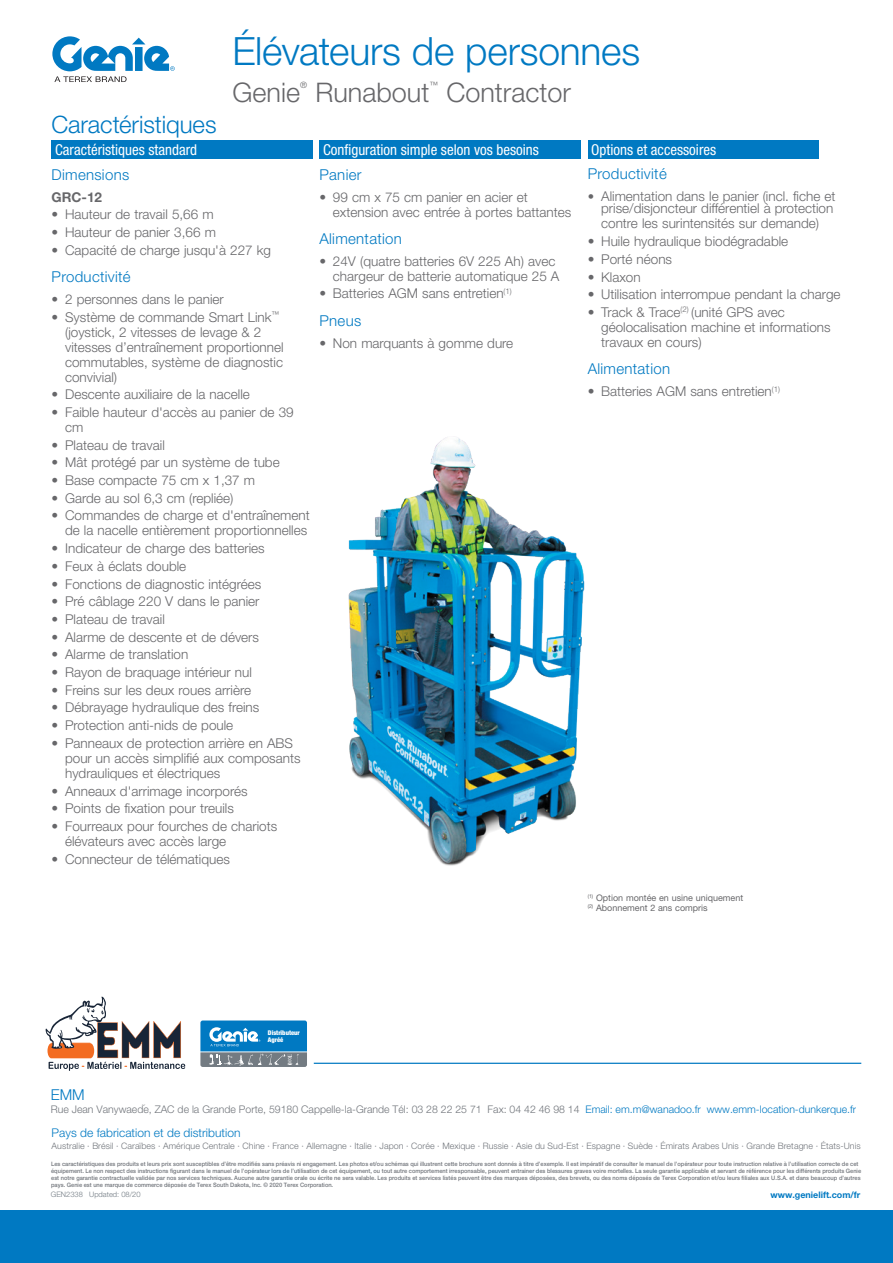
<style>
.page{position:relative;width:893px;height:1263px;background:#fff}
.page>*{position:absolute;margin:0;border:0;box-sizing:border-box;transform-origin:0 0}
.t1{font:300 39px "Helvetica Neue LT Std";letter-spacing:-.005em;color:#0079c2}
.t2{font:300 27px "Helvetica Neue LT Std";color:#67676a}
.t3{font:300 24px "Helvetica Neue LT Std";letter-spacing:-.005em;color:#0079c2}
.t4{font:condensed 15px "Helvetica Neue LT Std";color:#fff}
.t5{font:300 15px "Helvetica Neue LT Std";letter-spacing:.02em;color:#0079c2}
.t6{font:300 13.5px/15px "Helvetica Neue LT Std";color:#67676a}
.t7{font:700 13.5px "Helvetica Neue LT Std";color:#67676a}
.t8{font:300 12px "Helvetica Neue LT Std";color:#0079c2}
.t9{font:300 10.5px "Helvetica Neue LT Std";color:#71757b}
.t10{font:300 10.5px "Helvetica Neue LT Std";color:#9d9fa2}
.t11{font:9px/10.5px "Helvetica Neue LT Std";color:#67676a}
.t12{font:700 9px "Helvetica Neue LT Std";color:#0079c2}
.t13{font:300 8.85px "Helvetica Neue LT Std";letter-spacing:.01em;color:#71757b}
.t14{font:300 8.7px "Helvetica Neue LT Std";color:#67676a}
.t15{font:300 7.5px "Helvetica Neue LT Std";color:#717a82}
.t16{font:900 condensed 6.45px/6.9px "Helvetica Neue";color:#fff}
.t17{font:500 6px/7.2px "Helvetica Neue LT Std";color:#71757b;scale:.95 1}
.t18{font:900 condensed 6px/6.3px "Helvetica Neue";color:#fff}
.s1{font-size:12.9px}
.s2{color:#0079c2}
</style>
<div class="page">
<svg style="left:52px;top:36px;width:123px;height:46px"></svg>
<div style="left:319px;top:140px;width:262px;height:19px;background:#0079c2"></div>
<div style="left:52px;top:140px;width:261px;height:19px;background:#0079c2"></div>
<div style="left:588px;top:140px;width:231px;height:19px;background:#0079c2"></div>
<img style="left:348px;top:437px;width:237px;height:429px">
<div style="left:0;top:1210px;width:893px;height:53px;background:#0079c2"></div>
<hr style="left:314px;top:1063px;width:547px;height:1px;background:#0079c2">
<svg style="left:46px;top:997px;width:139px;height:74px"></svg>
<svg style="left:200px;top:1020px;width:107px;height:47px;background:#448cb8"></svg>
<h1 class="t1" style="left:233px;top:27px;width:409px">Élévateurs de personnes</h1>
<h3 class="t3" style="left:51px;top:110px;width:167px">Caractéristiques</h3>
<p class="t4" style="left:55px;top:141px;width:143px">Caractéristiques standard</p>
<h2 class="t2" style="left:233px;top:76px;width:69px">Genie</h2>
<p class="t14" style="left:300px;top:80px;width:8px">®</p>
<h2 class="t2" style="left:315px;top:76px;width:116px">Runabout</h2>
<p class="t14" style="left:429px;top:80px;width:10px">™</p>
<h2 class="t2" style="left:446px;top:76px;width:126px">Contractor</h2>
<p class="t4" style="left:323px;top:141px;width:217px">Configuration simple selon vos besoins</p>
<p class="t5" style="left:52px;top:165px;width:79px">Dimensions</p>
<p class="t7" style="left:52px;top:188px;width:52px">GRC-12</p>
<p class="t6" style="left:52px;top:207px;width:164px">• Hauteur de travail 5,66 m</p>
<p class="t6" style="left:52px;top:224px;width:166px">• Hauteur de panier 3,66 m</p>
<p class="t6" style="left:52px;top:242px;width:221px">• Capacité de charge jusqu'à 227 kg</p>
<p class="t5" style="left:52px;top:268px;width:81px">Productivité</p>
<p class="t6" style="left:52px;top:291px;width:174px">• 2 personnes dans le panier</p>
<p class="t6" style="left:65px;top:309px;width:220px;text-indent:-14px">• Système de commande Smart Link<sup>™ </sup>(joystick, 2 vitesses de levage &amp; 2 vitesses d’entraînement proportionnel commutables, système de diagnostic convivial)</p>
<p class="t6" style="left:52px;top:387px;width:200px">• Descente auxiliaire de la nacelle</p>
<p class="t6" style="left:65px;top:404px;width:230px;text-indent:-14px">• Faible hauteur d'accès au panier de 39 cm</p>
<p class="t6" style="left:52px;top:437px;width:115px">• Plateau de travail</p>
<p class="t6" style="left:52px;top:455px;width:230px">• Mât protégé par un système de tube</p>
<p class="t6" style="left:52px;top:472px;width:205px">• Base compacte 75 cm x 1,37 m</p>
<p class="t6" style="left:52px;top:490px;width:183px">• Garde au sol 6,3 cm (repliée)</p>
<p class="t6" style="left:52px;top:508px;width:260px;text-align:right">• Commandes de charge et d'entraînement de la nacelle entièrement proportionnelles</p>
<p class="t6" style="left:52px;top:540px;width:215px">• Indicateur de charge des batteries</p>
<p class="t6" style="left:52px;top:558px;width:136px">• Feux à éclats double</p>
<p class="t6" style="left:52px;top:576px;width:211px">• Fonctions de diagnostic intégrées</p>
<p class="t6" style="left:52px;top:594px;width:209px">• Pré câblage 220 V dans le panier</p>
<p class="t6" style="left:52px;top:611px;width:115px">• Plateau de travail</p>
<p class="t6" style="left:52px;top:629px;width:209px">• Alarme de descente et de dévers</p>
<p class="t6" style="left:52px;top:647px;width:138px">• Alarme de translation</p>
<p class="t6" style="left:52px;top:664px;width:202px">• Rayon de braquage intérieur nul</p>
<p class="t6" style="left:52px;top:682px;width:201px">• Freins sur les deux roues arrière</p>
<p class="t6" style="left:52px;top:700px;width:209px">• Débrayage hydraulique des freins</p>
<p class="t6" style="left:52px;top:717px;width:183px">• Protection anti-nids de poule</p>
<p class="t6" style="left:65px;top:735px;width:237px;text-indent:-14px">• Panneaux de protection arrière en ABS pour un accès simplifié aux composants hydrauliques et électriques</p>
<p class="t6" style="left:52px;top:783px;width:198px">• Anneaux d'arrimage incorporés</p>
<p class="t6" style="left:52px;top:801px;width:184px">• Points de fixation pour treuils</p>
<p class="t6" style="left:65px;top:818px;width:214px;text-indent:-14px">• Fourreaux pour fourches de chariots élévateurs avec accès large</p>
<p class="t6" style="left:52px;top:851px;width:180px">• Connecteur de télématiques</p>
<p class="t5" style="left:319px;top:165px;width:44px">Panier</p>
<p class="t6" style="left:333px;top:189px;width:240px;text-indent:-14px">• 99 cm x 75 cm panier en acier et extension avec entrée à portes battantes</p>
<p class="t5" style="left:319px;top:229px;width:84px">Alimentation</p>
<p class="t6" style="left:333px;top:253px;width:228px;text-indent:-14px">• 24V (quatre batteries 6V 225 Ah) avec chargeur de batterie automatique 25 A</p>
<p class="t6" style="left:319px;top:286px;width:194px">• Batteries AGM sans entretien<sup>(1)</sup></p>
<p class="t5" style="left:319px;top:311px;width:43px">Pneus</p>
<p class="t6" style="left:319px;top:335px;width:195px">• Non marquants à gomme dure</p>
<p class="t4" style="left:591px;top:141px;width:126px">Options et accessoires</p>
<p class="t5" style="left:588px;top:164px;width:81px">Productivité</p>
<p class="t6" style="left:588px;top:189px;width:249px;line-height:12.8px;text-align:right"><span class="s1">•</span> Alimentation dans le panier (incl. fiche et prise/disjoncteur différentiel à protection</p>
<p class="t6" style="left:601px;top:216px;width:220px">contre les surintensités sur demande)</p>
<p class="t6" style="left:588px;top:233px;width:202px">• Huile hydraulique biodégradable</p>
<p class="t6" style="left:588px;top:251px;width:86px">• Porté néons</p>
<p class="t6" style="left:588px;top:269px;width:55px">• Klaxon</p>
<p class="t6" style="left:588px;top:287px;width:254px">• Utilisation interrompue pendant la charge</p>
<p class="t6" style="left:601px;top:304px;width:231px;text-indent:-13px">• Track &amp; Trace<sup>(2)</sup> (unité GPS avec géolocalisation machine et informations travaux en cours)</p>
<p class="t5" style="left:588px;top:360px;width:84px">Alimentation</p>
<p class="t6" style="left:588px;top:383px;width:194px">• Batteries AGM sans entretien<sup>(1)</sup></p>
<p class="t11" style="left:588px;top:892px;width:157px"><sup>(1)</sup> Option montée en usine uniquement <sup>(2)</sup> Abonnement 2 ans compris</p>
<p class="t16" style="left:268px;top:1029px;width:33px">Distributeur<br>Agréé</p>
<p class="t18" style="left:264px;top:1029px;width:31px">Distributeur<br>Agréé</p>
<p class="t5" style="left:51px;top:1085px;width:35px">EMM</p>
<p class="t9" style="left:51px;top:1102px;width:807px">Rue Jean Vanywaede, ZAC de la Grande Porte, 59180 Cappelle-la-Grande Tél: 03 28 22 25 71 Fax: 04 42 46 98 14 <span class="s2">Email: em.m@wanadoo.fr www.emm-location-dunkerque.fr</span></p>
<p class="t8" style="left:52px;top:1125px;width:190px">Pays de fabrication et de distribution</p>
<p class="t13" style="left:52px;top:1141px;width:810px">Australie · Brésil · Caraïbes · Amérique Centrale · Chine · France · Allemagne · Italie · Japon · Corée · Mexique · Russie · Asie du Sud-Est · Espagne · Suède · Émirats Arabes Unis · Grande Bretagne · États-Unis</p>
<p class="t17" style="left:51px;top:1160px;width:854px">Les caractéristiques des produits et leurs prix sont susceptibles d’être modifiés sans préavis ni engagement. Les photos et/ou schémas qui illustrent cette brochure sont donnés à titre d’exemple. Il est impératif de consulter le manuel de l’opérateur pour toute instruction relative à l’utilisation correcte de cet équipement. Le non respect des instructions figurant dans le manuel de l’opérateur lors de l’utilisation de cet équipement, ou tout autre comportement irresponsable, peuvent entrainer des blessures graves voire mortelles. La seule garantie applicable et servant de référence pour les différents produits Genie est notre garantie contractuelle validée par nos services techniques. Aucune autre garantie orale ou écrite ne sera valable. Les produits et services listés peuvent être des marques déposées, des brevets, ou des noms déposés de Terex Corporation et/ou leurs filiales aux U.S.A. et dans beaucoup d’autres pays. Genie est une marque de commerce déposée de Terex South Dakota, Inc. © 2020 Terex Corporation.</p>
<p class="t10" style="left:143px;top:1102px;width:3px">ˇ</p>
<p class="t15" style="left:51px;top:1190px;width:91px">GEN2338 Updated: 08/20</p>
<p class="t12" style="left:770px;top:1189px;width:91px">www.genielift.com/fr</p>
</div>
